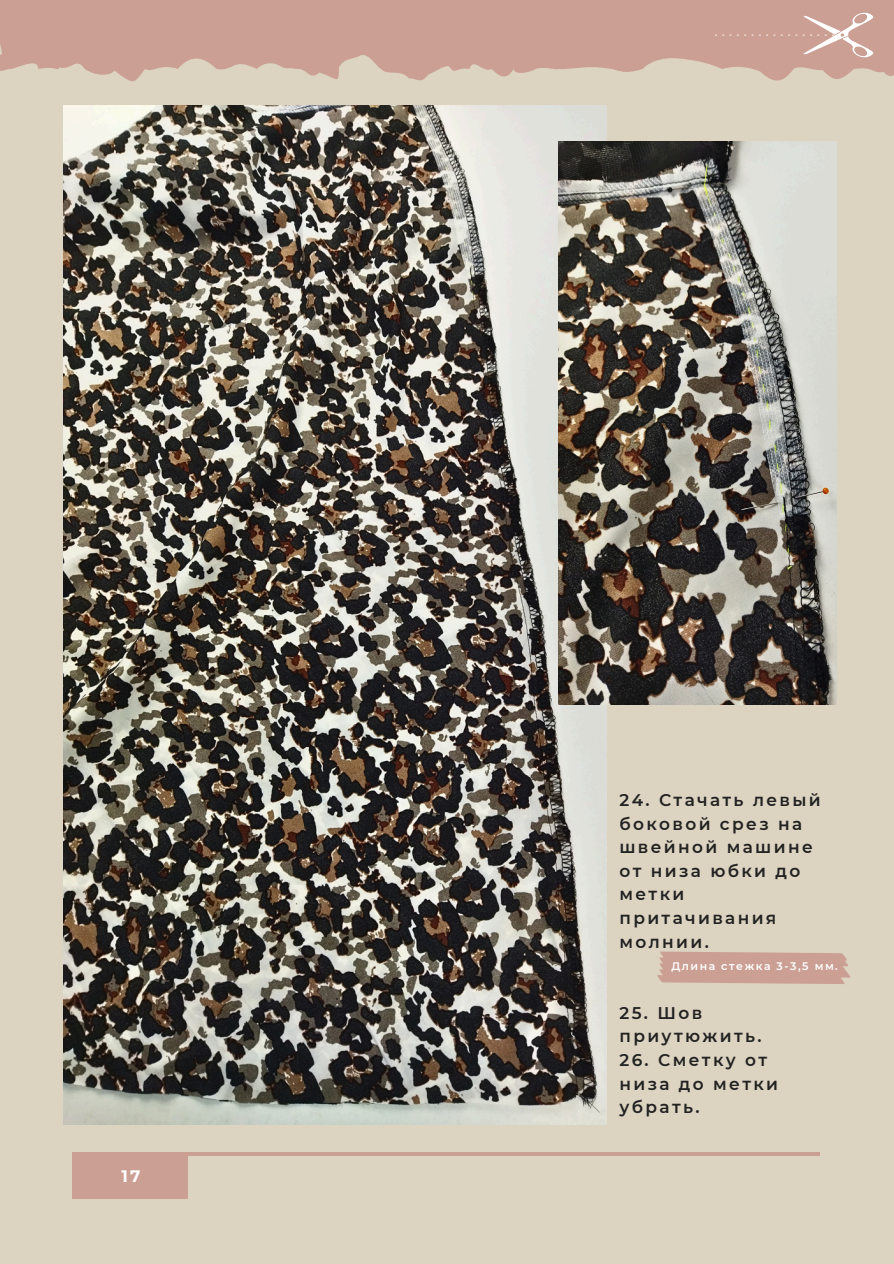
<style>
.page{position:relative;width:894px;height:1264px;background:#fff}
.page>*{position:absolute;margin:0;border:0;box-sizing:border-box;transform-origin:0 0}
.t1{font:600 16.95px/23.7px "Montserrat";letter-spacing:.14em;color:#222}
.t2{font:700 16.5px "Montserrat";color:#fff}
.t3{font:600 10.95px "Montserrat";letter-spacing:.14em;color:#fff}
</style>
<div class="page">
<div style="left:0;top:0;width:893px;height:1263px;background:#ddd3c1"></div>
<div style="left:72px;top:1152px;width:115px;height:46px;background:#cb9f94"></div>
<hr style="left:72px;top:1152px;width:747px;height:3px;background:#cb9f94">
<svg style="left:0;top:0;width:893px;height:81px;fill:#cb9f94"></svg>
<svg style="left:744px;top:12px;width:131px;height:46px;background:#d0a99f"></svg>
<svg style="left:722px;top:35px;width:16px;height:1px"></svg>
<svg style="left:657px;top:951px;width:193px;height:33px;background:#cca498"></svg>
<img style="left:63px;top:105px;width:543px;height:1019px">
<img style="left:558px;top:142px;width:278px;height:562px">
<h1 class="t2" style="left:121px;top:1166px;width:21px">17</h1>
<p class="t1" style="left:619px;top:788px;width:203px">24. Стачать левый боковой срез на швейной машине от низа юбки до метки притачивания молнии.</p>
<h1 class="t3" style="left:671px;top:959px;width:168px">Длина стежка 3-3,5 мм.</h1>
<p class="t1" style="left:619px;top:1000px;width:144px">25. Шов приутюжить.</p>
<p class="t1" style="left:619px;top:1047px;width:160px">26. Сметку от низа до метки убрать.</p>
</div>
